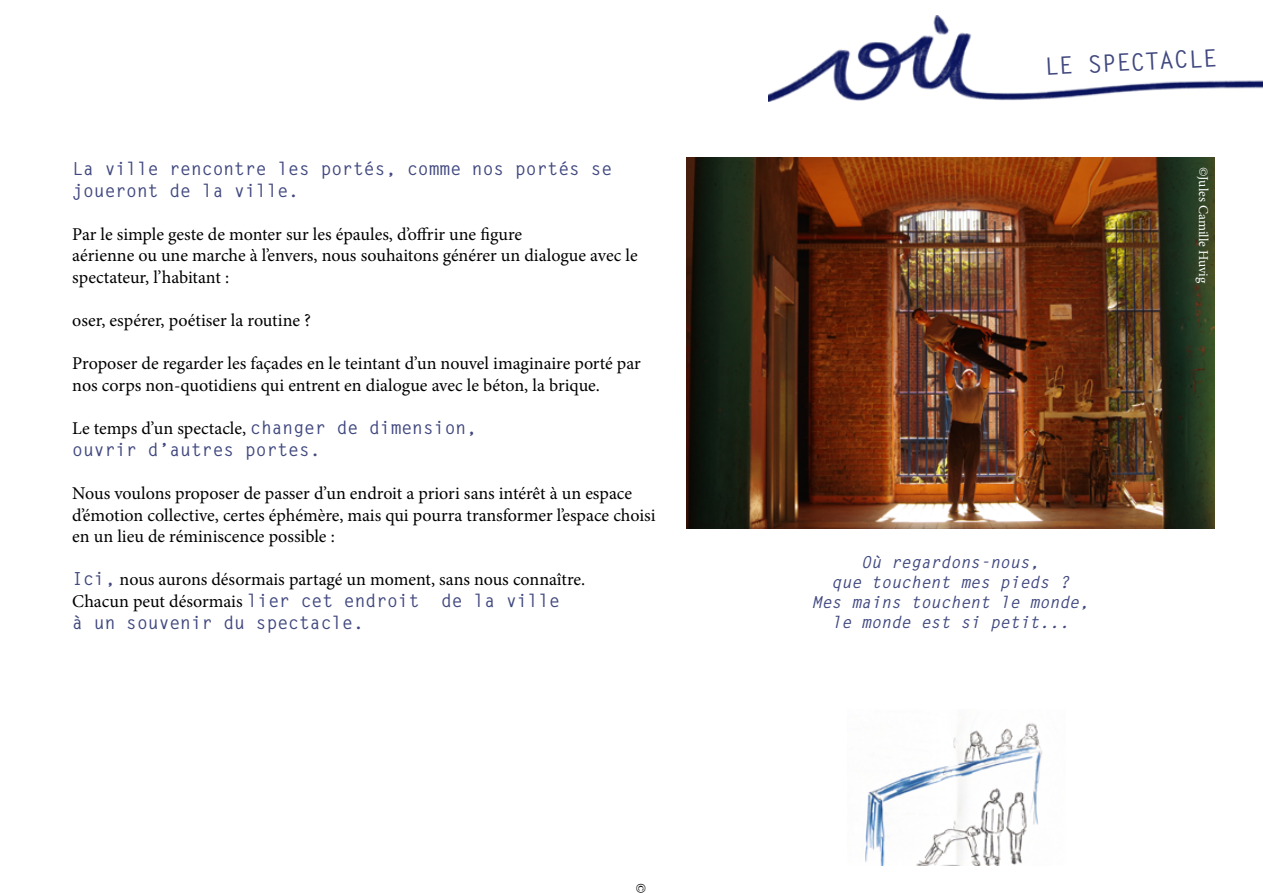
<style>
.page{position:relative;width:1263px;height:893px;background:#fff}
.page>*{position:absolute;margin:0;border:0;box-sizing:border-box;transform-origin:0 0}
.t1{font:700 24px "Letter Gothic Std";color:#40487f}
.t2{font:18px/21.6px "Minion Pro";color:#000}
.t3{font:700 18px/21.6px "Letter Gothic Std";color:#40487f}
.t4{font:italic 700 16.5px/19.8px "Letter Gothic Std";color:#40487f;text-align:center}
.t5{font:15px "Minion Pro";color:#000}
.t6{font:13.5px "Minion Pro";color:#fff}
.s1{font-family:"Letter Gothic Std";font-weight:700;color:#40487f}
.s2{font-family:"Minion Pro";font-weight:400;color:#000}
</style>
<div class="page">
<img style="left:769px;top:16px;width:494px;height:85px">
<img style="left:687px;top:157px;width:527px;height:371px">
<img style="left:865px;top:723px;width:178px;height:143px">
<p class="t3" style="left:72px;top:158px;width:542px">La ville rencontre les portés, comme nos portés se joueront de la ville.</p>
<p class="t2" style="left:72px;top:223px;width:567px">Par le simple geste de monter sur les épaules, d’offrir une figure<br>aérienne ou une marche à l’envers, nous souhaitons générer un dialogue avec le spectateur, l’habitant :</p>
<p class="t2" style="left:72px;top:310px;width:240px">oser, espérer, poétiser la routine ?</p>
<p class="t2" style="left:72px;top:353px;width:570px">Proposer de regarder les façades en le teintant d’un nouvel imaginaire porté par nos corps non-quotidiens qui entrent en dialogue avec le béton, la brique.</p>
<p class="t2" style="left:72px;top:418px;width:406px">Le temps d’un spectacle, <span class="s1">changer de dimension,</span></p>
<p class="t3" style="left:72px;top:439px;width:250px">ouvrir d’autres portes.</p>
<p class="t2" style="left:72px;top:482px;width:585px">Nous voulons proposer de passer d’un endroit a priori sans intérêt à un espace d’émotion collective, certes éphémère, mais qui pourra transformer l’espace choisi en un lieu de réminiscence possible :</p>
<p class="t2" style="left:72px;top:569px;width:514px"><span class="s1">Ici,</span> nous aurons désormais partagé un moment, sans nous connaître.</p>
<p class="t3" style="left:72px;top:590px;width:489px"><span class="s2">Chacun peut désormais</span> lier cet endroit de la ville à un souvenir du spectacle.</p>
<p class="t5" style="left:651px;top:883px;width:12px;rotate:90deg">©</p>
<h1 class="t1" style="left:1044px;top:52px;width:174px;rotate:-3deg">LE SPECTACLE</h1>
<p class="t4" style="left:812px;top:553px;width:283px">Où regardons-nous,<br>que touchent mes pieds ?<br>Mes mains touchent le monde, le monde est si petit...</p>
<p class="t6" style="left:1212px;top:167px;width:118px;rotate:90deg">©Jules Camille Huvig</p>
</div>
